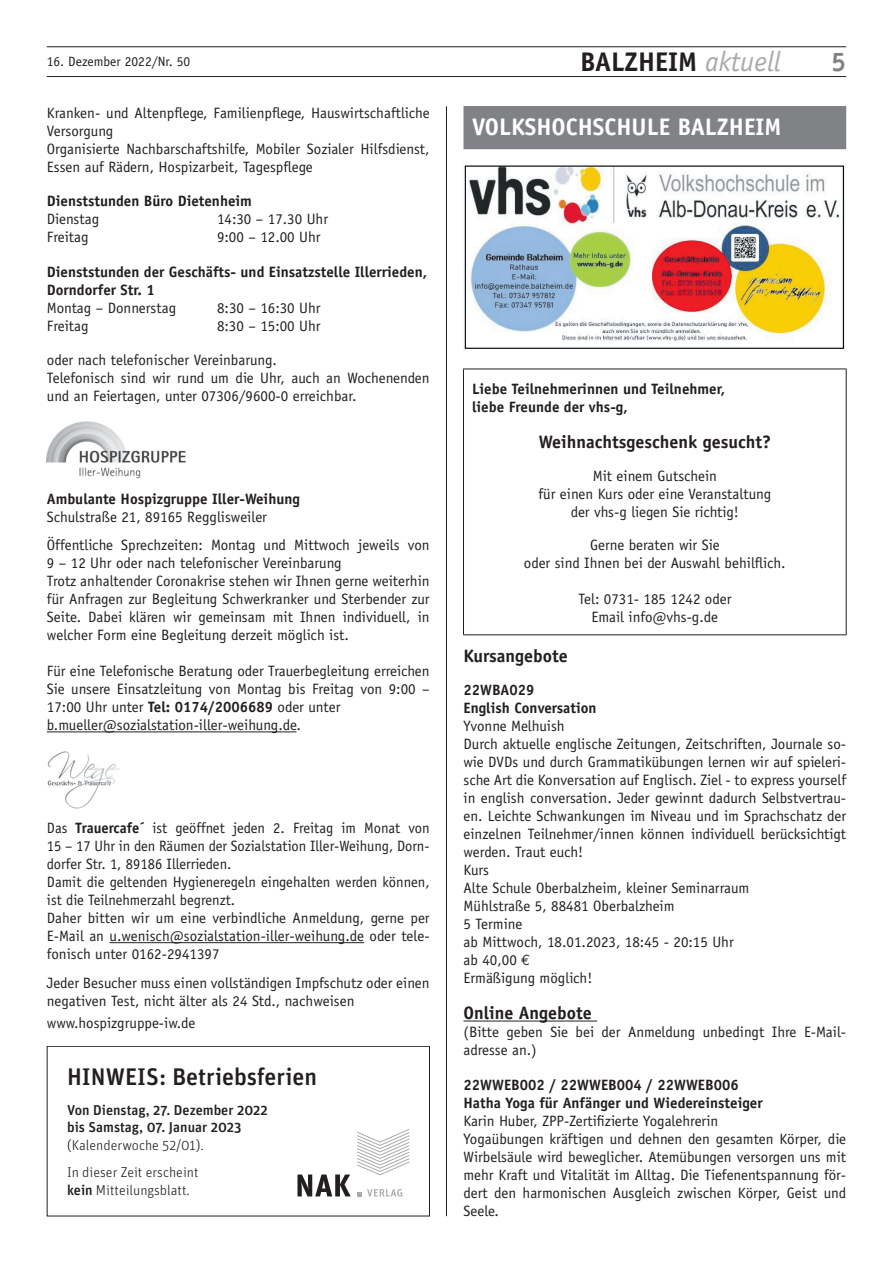
<style>
.page{position:relative;width:893px;height:1263px;background:#fff}
.page>*{position:absolute;margin:0;border:0;box-sizing:border-box;transform-origin:0 0}
.t1{font:700 27px "Officina Sans";color:#231f20}
.t2{font:700 27px "Officina Sans";color:#808285}
.t3{font:700 24px "Officina Sans";color:#fff}
.t4{font:500 24px "Unit Pro";color:#231f20}
.t5{font:700 18px "Officina Sans";color:#231f20}
.t6{font:15px/18px "Officina Sans";color:#231f20}
.t7{font:700 15px/18px "Officina Sans";color:#231f20}
.t8{font:300 14.25px/27.6px "Unit Pro";color:#231f20}
.t9{font:500 14.25px/17.5px "Unit Pro";color:#231f20}
.t10{font:13.5px "Officina Sans";color:#231f20}
.s1{font-weight:400;font-style:italic;font-size:28.35px;color:#a8a9ad}
.s2{font-weight:700}
.s3{font-weight:500}
.s4{font-family:"Euro Mono"}
</style>
<div class="page">
<hr style="left:47px;top:76px;width:799px;height:1px;background:#231f20">
<hr style="left:47px;top:47px;width:799px;height:1px;background:#231f20">
<hr style="left:446px;top:106px;width:1px;height:1110px;background:#231f20">
<hr style="left:463px;top:1020px;width:134px;height:1px;background:#231f20">
<div style="left:463px;top:106px;width:383px;height:43px;background:#808285"></div>
<img style="left:463px;top:163px;width:382px;height:187px">
<hr style="left:463px;top:369px;width:384px;height:1px;background:#231f20">
<hr style="left:463px;top:369px;width:1px;height:265px;background:#231f20">
<hr style="left:846px;top:369px;width:1px;height:265px;background:#231f20">
<hr style="left:463px;top:634px;width:384px;height:1px;background:#231f20">
<hr style="left:47px;top:731px;width:249px;height:1px;background:#231f20">
<hr style="left:110px;top:942px;width:254px;height:1px;background:#231f20">
<img style="left:47px;top:422px;width:139px;height:57px">
<img style="left:47px;top:751px;width:73px;height:58px">
<div style="left:47px;top:1046px;width:383px;height:170px;border:1px solid #231f20"></div>
<svg style="left:297px;top:1129px;width:112px;height:67px"></svg>
<h1 class="t1" style="left:580px;top:45px;width:202px">BALZHEIM <span class="s1">aktuell</span></h1>
<p class="t10" style="left:47px;top:53px;width:145px">16. Dezember 2022/Nr. 50</p>
<h1 class="t2" style="left:831px;top:45px;width:17px">5</h1>
<p class="t6" style="left:47px;top:104px;width:384px">Kranken- und Altenpflege, Familienpflege, Hauswirtschaftliche Versorgung<br>Organisierte Nachbarschaftshilfe, Mobiler Sozialer Hilfsdienst, Essen auf Rädern, Hospizarbeit, Tagespflege</p>
<p class="t7" style="left:47px;top:192px;width:207px">Dienststunden Büro Dietenheim</p>
<p class="t6" style="left:47px;top:210px;width:54px">Dienstag</p>
<p class="t6" style="left:217px;top:210px;width:113px">14:30 – 17.30 Uhr</p>
<p class="t6" style="left:47px;top:228px;width:43px">Freitag</p>
<p class="t6" style="left:217px;top:228px;width:105px">9:00 – 12.00 Uhr</p>
<p class="t7" style="left:47px;top:262px;width:382px">Dienststunden der Geschäfts- und Einsatzstelle Illerrieden,<br>Dorndorfer Str. 1</p>
<p class="t6" style="left:47px;top:299px;width:131px">Montag – Donnerstag</p>
<p class="t6" style="left:217px;top:299px;width:105px">8:30 – 16:30 Uhr</p>
<p class="t6" style="left:47px;top:317px;width:43px">Freitag</p>
<p class="t6" style="left:217px;top:317px;width:105px">8:30 – 15:00 Uhr</p>
<p class="t6" style="left:47px;top:351px;width:384px">oder nach telefonischer Vereinbarung.<br>Telefonisch sind wir rund um die Uhr, auch an Wochenenden und an Feiertagen, unter 07306/9600-0 erreichbar.</p>
<p class="t7" style="left:47px;top:490px;width:255px">Ambulante Hospizgruppe Iller-Weihung</p>
<p class="t6" style="left:47px;top:503px;width:384px;line-height:28.5px">Schulstraße 21, 89165 Regglisweiler<br>Öffentliche Sprechzeiten: Montag und Mittwoch jeweils von</p>
<p class="t6" style="left:47px;top:554px;width:384px">9 – 12 Uhr oder nach telefonischer Vereinbarung<br>Trotz anhaltender Coronakrise stehen wir Ihnen gerne weiterhin für Anfragen zur Begleitung Schwerkranker und Sterbender zur Seite. Dabei klären wir gemeinsam mit Ihnen individuell, in welcher Form eine Begleitung derzeit möglich ist.</p>
<p class="t6" style="left:47px;top:662px;width:384px">Für eine Telefonische Beratung oder Trauerbegleitung erreichen Sie unsere Einsatzleitung von Montag bis Freitag von 9:00 – 17:00 Uhr unter <span class="s2">Tel: 0174/2006689</span> oder unter b.mueller@sozialstation-iller-weihung.de.</p>
<p class="t6" style="left:47px;top:819px;width:384px">Das <span class="s2">Trauercafe´</span> ist geöffnet jeden 2. Freitag im Monat von 15 – 17 Uhr in den Räumen der Sozialstation Iller-Weihung, Dorn&shy;dorfer Str. 1, 89186 Illerrieden.<br>Damit die geltenden Hygieneregeln eingehalten werden können, ist die Teilnehmerzahl begrenzt.<br>Daher bitten wir um eine verbindliche Anmeldung, gerne per E-Mail an u.wenisch@sozialstation-iller-weihung.de oder tele&shy;fonisch unter 0162-2941397</p>
<p class="t6" style="left:47px;top:974px;width:384px">Jeder Besucher muss einen vollständigen Impfschutz oder einen negativen Test, nicht älter als 24 Std., nachweisen</p>
<p class="t6" style="left:47px;top:1014px;width:150px">www.hospizgruppe-iw.de</p>
<h2 class="t4" style="left:67px;top:1060px;width:251px">HINWEIS: Betriebsferien</h2>
<p class="t9" style="left:67px;top:1100px;width:202px">Von Dienstag, 27. Dezember 2022 bis Samstag, 07. Januar 2023</p>
<p class="t8" style="left:67px;top:1131px;width:138px">(Kalenderwoche 52/01).<br>In dieser Zeit erscheint</p>
<p class="t8" style="left:67px;top:1176px;width:124px"><span class="s3">kein</span> Mitteilungsblatt.</p>
<h2 class="t3" style="left:472px;top:112px;width:311px">VOLKSHOCHSCHULE BALZHEIM</h2>
<p class="t7" style="left:472px;top:379px;width:255px">Liebe Teilnehmerinnen und Teilnehmer, liebe Freunde der vhs-g,</p>
<p class="t5" style="left:539px;top:431px;width:234px">Weihnachtsgeschenk gesucht?</p>
<p class="t6" style="left:539px;top:467px;width:234px;text-align:center">Mit einem Gutschein<br>für einen Kurs oder eine Veranstaltung der vhs-g liegen Sie richtig!</p>
<p class="t6" style="left:524px;top:536px;width:263px;text-align:center">Gerne beraten wir Sie<br>oder sind Ihnen bei der Auswahl behilflich.</p>
<p class="t6" style="left:578px;top:590px;width:155px;text-align:center">Tel: 0731- 185 1242 oder<br>Email info@vhs-g.de</p>
<p class="t5" style="left:463px;top:645px;width:106px">Kursangebote</p>
<p class="t7" style="left:463px;top:681px;width:135px">22WBA029<br>English Conversation</p>
<p class="t6" style="left:463px;top:717px;width:384px">Yvonne Melhuish<br>Durch aktuelle englische Zeitungen, Zeitschriften, Journale so&shy;wie DVDs und durch Grammatikübungen lernen wir auf spieleri&shy;sche Art die Konversation auf Englisch. Ziel - to express yourself in english conversation. Jeder gewinnt dadurch Selbstvertrau&shy;en. Leichte Schwankungen im Niveau und im Sprachschatz der einzelnen Teilnehmer/innen können individuell berücksichtigt werden. Traut euch!<br>Kurs<br>Alte Schule Oberbalzheim, kleiner Seminarraum<br>Mühlstraße 5, 88481 Oberbalzheim<br>5 Termine<br>ab Mittwoch, 18.01.2023, 18:45 - 20:15 Uhr<br>ab 40,00 <span class="s4">€<br></span>Ermäßigung möglich!</p>
<p class="t5" style="left:463px;top:1002px;width:130px">Online Angebote</p>
<p class="t6" style="left:463px;top:1023px;width:384px">(Bitte geben Sie bei der Anmeldung unbedingt Ihre E-Mail&shy;adresse an.)</p>
<p class="t7" style="left:463px;top:1075px;width:301px">22WWEB002 / 22WWEB004 / 22WWEB006<br>Hatha Yoga für Anfänger und Wiedereinsteiger</p>
<p class="t6" style="left:463px;top:1112px;width:384px">Karin Huber, ZPP-Zertifizierte Yogalehrerin<br>Yogaübungen kräftigen und dehnen den gesamten Körper, die Wirbelsäule wird beweglicher. Atemübungen versorgen uns mit mehr Kraft und Vitalität im Alltag. Die Tiefenentspannung för&shy;dert den harmonischen Ausgleich zwischen Körper, Geist und Seele.</p>
</div>
